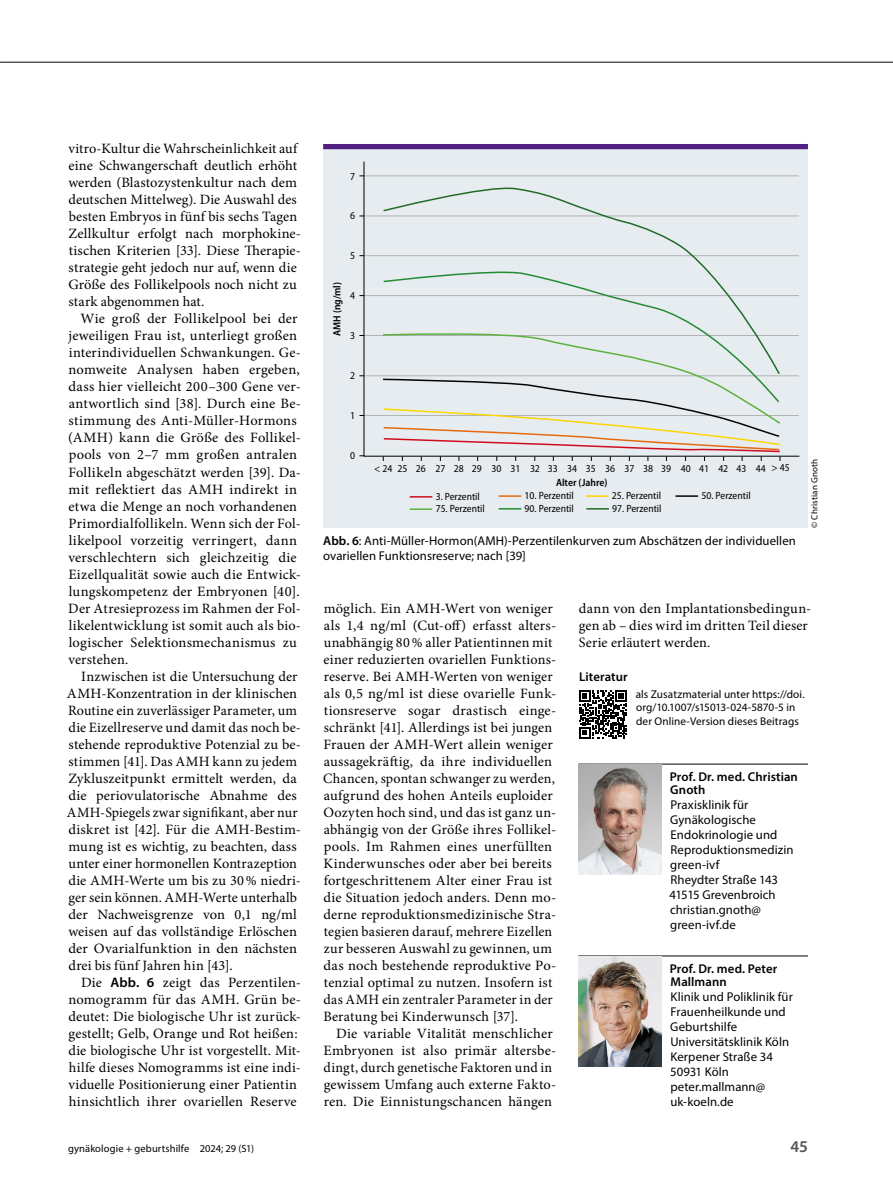
<style>
.page{position:relative;width:893px;height:1187px;background:#fff}
.page>*{position:absolute;margin:0;border:0;box-sizing:border-box;transform-origin:0 0}
.t1{font:600 16.5px "Myriad Pro";color:#56554f}
.Para_Indent{font:14.25px/17px "Minion Pro";letter-spacing:.01em;color:#000}
.Para_x{font:14.25px/17px "Minion Pro";letter-spacing:.005em;color:#000}
.Para_Box_Author_Appendix{font:12.75px/15px "Myriad Pro";letter-spacing:.005em;color:#000}
.Image_Caption_x{font:12.75px/15px "Myriad Pro";letter-spacing:.005em;color:#000}
.Box_Heading_Author_Portrait{font:600 12.75px/13.5px "Myriad Pro";letter-spacing:.01em;color:#000}
.NoXML_LiteraturOnline{font:600 12.75px "Myriad Pro";letter-spacing:.005em;color:#000}
.NoXML_0__LiteraturOnline{font:11.25px/13.5px "Myriad Pro";letter-spacing:.01em;color:#000}
.t2{font:semi-condensed 10.5px "Myriad Pro";color:#000}
.t3{font:10.5px "Myriad Pro";letter-spacing:.015em;color:#000}
.t4{font:600 semi-condensed 10.5px "Myriad Pro";color:#000}
.Image_Source_x{font:9px "Myriad Pro";letter-spacing:.015em;color:#000}
.s1{font-family:"Myriad Pro";font-weight:600;font-size:13.8px}
.s2{font-weight:600}
</style>
<div class="page">
<hr style="left:578px;top:763px;width:230px;height:1px;background:#000">
<hr style="left:578px;top:955px;width:230px;height:1px;background:#000">
<svg style="left:579px;top:690px;width:48px;height:48px"></svg>
<img style="left:578px;top:764px;width:83px;height:110px">
<img style="left:578px;top:956px;width:83px;height:110px">
<div style="left:323px;top:147px;width:485px;height:380px;background:#e6ecf0"></div>
<svg style="left:363px;top:162px;width:436px;height:295px"></svg>
<svg style="left:382px;top:184px;width:399px;height:84px"></svg>
<svg style="left:382px;top:268px;width:399px;height:63px"></svg>
<svg style="left:382px;top:331px;width:399px;height:130px"></svg>
<svg style="left:410px;top:496px;width:22px;height:1px"></svg>
<hr style="left:410px;top:508px;width:22px;height:2px;background:#5cb13f">
<hr style="left:499px;top:495px;width:22px;height:2px;background:#e7690c">
<svg style="left:499px;top:508px;width:22px;height:1px"></svg>
<svg style="left:586px;top:508px;width:23px;height:1px"></svg>
<hr style="left:586px;top:495px;width:23px;height:2px;background:#fdd500">
<hr style="left:675px;top:495px;width:23px;height:2px;background:#050200">
<div style="left:323px;top:144px;width:485px;height:5px;background:#502182"></div>
<hr style="left:0;top:62px;width:893px;height:1px;background:#000">
<p class="Para_x" style="left:68px;top:140px;width:234px">vitro-Kultur die Wahrscheinlichkeit auf eine Schwangerschaft deutlich erhöht werden (Blastozystenkultur nach dem deutschen Mittelweg). Die Auswahl des besten Embryos in fünf bis sechs Tagen Zellkultur erfolgt nach morphokine&shy;tischen Kriterien [33]. Diese Therapie&shy;strategie geht jedoch nur auf, wenn die Größe des Follikelpools noch nicht zu stark abgenommen hat.</p>
<p class="Para_Indent" style="left:68px;top:310px;width:235px;text-indent:12px">Wie groß der Follikelpool bei der jeweiligen Frau ist, unterliegt großen interindividuellen Schwankungen. Ge&shy;nomweite Analysen haben ergeben, dass hier vielleicht 200–300 Gene ver&shy;antwortlich sind [38]. Durch eine Be&shy;stimmung des Anti-Müller-Hormons (AMH) kann die Größe des Follikel&shy;pools von 2–7 mm großen antralen Follikeln abgeschätzt werden [39]. Da&shy;mit reflektiert das AMH indirekt in etwa die Menge an noch vorhandenen Primordialfollikeln. Wenn sich der Fol&shy;likelpool vorzeitig verringert, dann verschlechtern sich gleichzeitig die Eizellqualität sowie auch die Entwick&shy;lungskompetenz der Embryonen [40].<br>Der Atresieprozess im Rahmen der Fol&shy;likelentwicklung ist somit auch als bio&shy;logischer Selektionsmechanismus zu verstehen.</p>
<p class="Para_Indent" style="left:67px;top:667px;width:236px;text-indent:14px">Inzwischen ist die Untersuchung der AMH-Konzentration in der klinischen Routine ein zuverlässiger Parameter, um die Eizellreserve und damit das noch be&shy;stehende reproduktive Potenzial zu be&shy;stimmen [41]. Das AMH kann zu jedem Zykluszeitpunkt ermittelt werden, da die periovulatorische Abnahme des AMH-Spiegels zwar signifikant, aber nur diskret ist [42]. Für die AMH-Bestim&shy;mung ist es wichtig, zu beachten, dass unter einer hormonellen Kontrazeption die AMH-Werte um bis zu 30% niedri&shy;ger sein können. AMH-Werte unterhalb der Nachweisgrenze von 0,1 ng/ml weisen auf das vollständige Erlöschen der Ovarialfunktion in den nächsten drei bis fünf Jahren hin [43].</p>
<p class="Para_Indent" style="left:68px;top:974px;width:234px;text-indent:13px">Die <span class="s1">Abb. 6</span> zeigt das Perzentilen&shy;nomogramm für das AMH. Grün be&shy;deutet: Die biologische Uhr ist zurück&shy;gestellt; Gelb, Orange und Rot heißen: die biologische Uhr ist vorgestellt. Mit&shy;hilfe dieses Nomogramms ist eine indi&shy;viduelle Positionierung einer Patientin hinsichtlich ihrer ovariellen Reserve</p>
<p class="t2" style="left:350px;top:170px;width:6px">7</p>
<p class="t2" style="left:350px;top:210px;width:6px">6</p>
<p class="t2" style="left:350px;top:250px;width:6px">5</p>
<p class="t2" style="left:350px;top:289px;width:6px">4</p>
<p class="t2" style="left:350px;top:329px;width:6px">3</p>
<p class="t2" style="left:350px;top:370px;width:6px">2</p>
<p class="t2" style="left:350px;top:409px;width:6px">1</p>
<p class="t2" style="left:350px;top:449px;width:6px">0</p>
<p class="t4" style="left:331px;top:336px;width:55px;rotate:-90deg">AMH (ng/ml)</p>
<p class="t2" style="left:472px;top:463px;width:319px">29 30 31 32 33 34 35 36 37 38 39 40 41 42 43 44 &gt; 45</p>
<p class="t2" style="left:436px;top:491px;width:46px">3. Perzentil</p>
<p class="t2" style="left:436px;top:503px;width:51px">75. Perzentil</p>
<p class="t2" style="left:374px;top:463px;width:91px">&lt; 24 25 26 27 28</p>
<p class="t4" style="left:556px;top:476px;width:53px">Alter (Jahre)</p>
<p class="t2" style="left:525px;top:490px;width:51px">10. Perzentil</p>
<p class="t2" style="left:525px;top:503px;width:51px">90. Perzentil</p>
<p class="t2" style="left:612px;top:503px;width:51px">97. Perzentil</p>
<p class="t2" style="left:612px;top:490px;width:51px">25. Perzentil</p>
<p class="t2" style="left:701px;top:490px;width:51px">50. Perzentil</p>
<p class="Image_Caption_x" style="left:323px;top:532px;width:474px"><span class="s2">Abb. 6</span>: Anti-Müller-Hormon(AMH)-Perzentilenkurven zum Abschätzen der individuellen ovariellen Funktionsreserve; nach [39]</p>
<p class="Image_Source_x" style="left:809px;top:527px;width:70px;rotate:-90deg">© Christian Gnoth</p>
<p class="Para_Indent" style="left:323px;top:599px;width:234px">möglich. Ein AMH-Wert von weniger als 1,4 ng/ml (Cut-off) erfasst alters&shy;unabhängig 80% aller Patientinnen mit einer reduzierten ovariellen Funktions&shy;reserve. Bei AMH-Werten von weniger als 0,5 ng/ml ist diese ovarielle Funk&shy;tionsreserve sogar drastisch einge&shy;schränkt [41]. Allerdings ist bei jungen Frauen der AMH-Wert allein weniger aussagekräftig, da ihre individuellen Chancen, spontan schwanger zu werden, aufgrund des hohen Anteils euploider Oozyten hoch sind, und das ist ganz un&shy;abhängig von der Größe ihres Follikel&shy;pools. Im Rahmen eines unerfüllten Kinderwunsches oder aber bei bereits fortgeschrittenem Alter einer Frau ist die Situation jedoch anders. Denn mo&shy;derne reproduktionsmedizinische Stra&shy;tegien basieren darauf, mehrere Eizellen zur besseren Auswahl zu gewinnen, um das noch bestehende reproduktive Po&shy;tenzial optimal zu nutzen. Insofern ist das AMH ein zentraler Parameter in der Beratung bei Kinderwunsch [37].</p>
<p class="Para_Indent" style="left:323px;top:1025px;width:234px;text-indent:13px">Die variable Vitalität menschlicher Embryonen ist also primär altersbe&shy;dingt, durch genetische Faktoren und in gewissem Umfang auch externe Fakto&shy;ren. Die Einnistungschancen hängen</p>
<p class="Para_Indent" style="left:579px;top:599px;width:234px">dann von den Implantationsbedingun&shy;gen ab – dies wird im dritten Teil dieser<br>Serie erläutert werden.</p>
<p class="NoXML_LiteraturOnline" style="left:579px;top:668px;width:50px">Literatur</p>
<p class="NoXML_0__LiteraturOnline" style="left:636px;top:687px;width:170px">als Zusatzmaterial unter https://doi. org/10.1007/s15013-024-5870-5 in der Online-Version dieses Beitrags</p>
<p class="Box_Heading_Author_Portrait" style="left:670px;top:769px;width:130px">Prof. Dr. med. Christian<br>Gnoth</p>
<p class="Para_Box_Author_Appendix" style="left:670px;top:797px;width:125px">Praxisklinik für<br>Gynäkologische<br>Endokrinologie und<br>Reproduktionsmedizin</p>
<p class="Para_Box_Author_Appendix" style="left:670px;top:857px;width:51px">green-ivf</p>
<p class="Para_Box_Author_Appendix" style="left:671px;top:872px;width:109px">Rheydter Straße 143</p>
<p class="Para_Box_Author_Appendix" style="left:670px;top:887px;width:107px">41515 Grevenbroich</p>
<p class="Para_Box_Author_Appendix" style="left:670px;top:902px;width:92px">christian.gnoth@ green-ivf.de</p>
<p class="Box_Heading_Author_Portrait" style="left:670px;top:961px;width:109px">Prof. Dr. med. Peter<br>Mallmann</p>
<p class="Para_Box_Author_Appendix" style="left:670px;top:989px;width:124px">Klinik und Poliklinik für<br>Frauenheilkunde und<br>Geburtshilfe</p>
<p class="Para_Box_Author_Appendix" style="left:670px;top:1034px;width:120px">Universitätsklinik Köln</p>
<p class="Para_Box_Author_Appendix" style="left:671px;top:1049px;width:104px">Kerpener Straße 34</p>
<p class="Para_Box_Author_Appendix" style="left:670px;top:1064px;width:97px">50931 Köln peter.mallmann@ uk-koeln.de</p>
<p class="t3" style="left:68px;top:1141px;width:187px">gynäkologie + geburtshilfe 2024; 29 (S1)</p>
<p class="t1" style="left:790px;top:1135px;width:19px">45</p>
</div>
